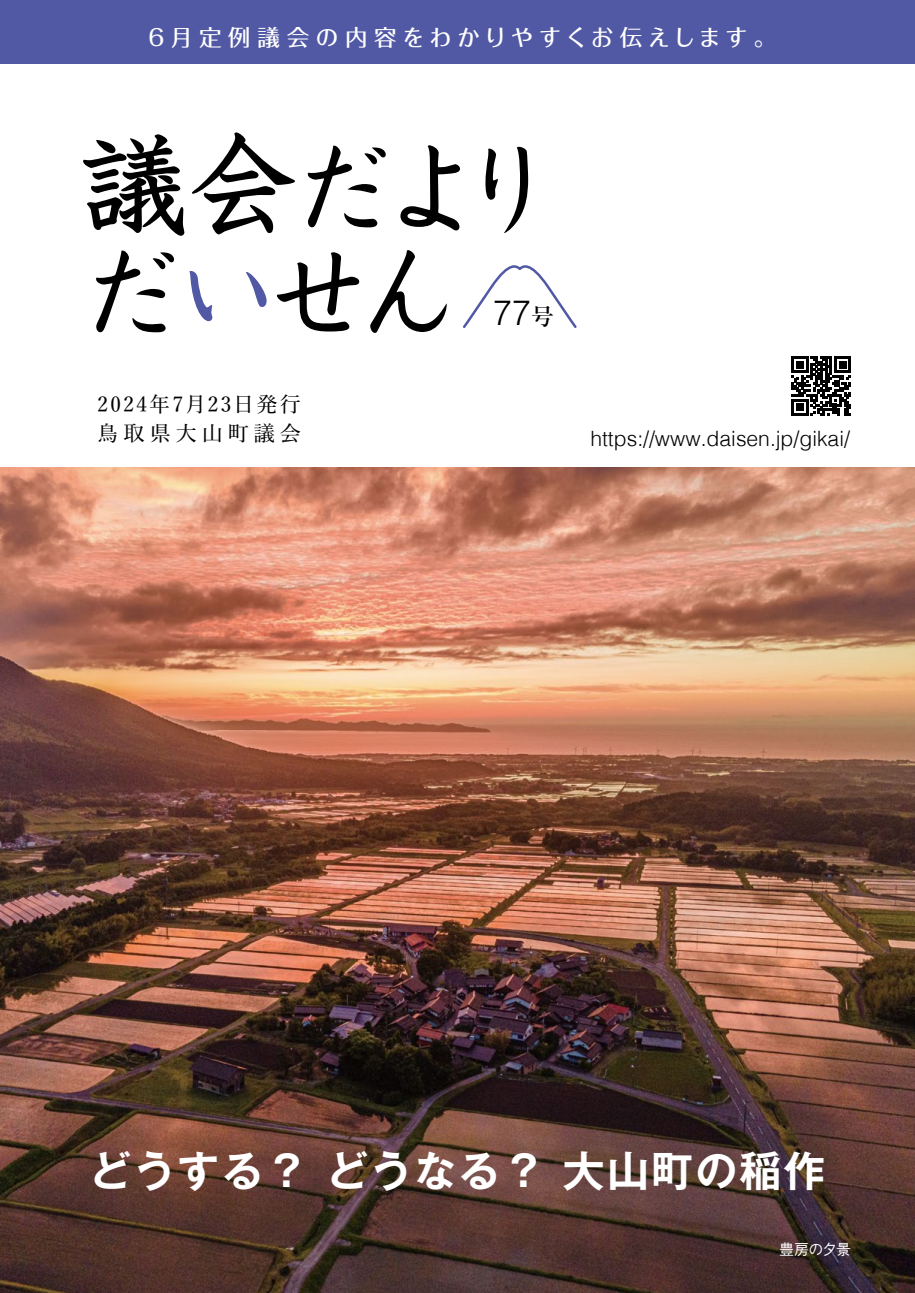
<style>
.page{position:relative;width:915px;height:1293px;background:#fff}
.page>*{position:absolute;margin:0;border:0;box-sizing:border-box;transform-origin:0 0}
.t1{font:500 99.15px/104.9px "Kyoka ICA Pro";letter-spacing:-.08em;color:#000}
.t2{font:700 42px "Gothic MB101 Pr 6 De";letter-spacing:.05em;color:#fff}
.t3{font:300 34.5px "Helvetica";color:#000}
.t4{font:600 22.95px "Yu Min";color:#000}
.t5{font:500 22.5px "Folk Pro";letter-spacing:.24em;color:#fff}
.t6{font:300 21.15px "Helvetica";color:#000}
.t7{font:500 21px/29.7px "Yu Min";letter-spacing:.115em;color:#000}
.t8{font:500 15px "Gothic BBB Pr 6";letter-spacing:-.04em;color:#fff}
.s1{font-size:109.05px}
.s2{color:#5159a5}
</style>
<div class="page">
<img style="left:0;top:468px;width:914px;height:825px">
<svg style="left:791px;top:356px;width:59px;height:60px"></svg>
<div style="left:0;top:0;width:914px;height:64px;background:#5159a5"></div>
<svg style="left:463px;top:265px;width:114px;height:63px"></svg>
<p class="t5" style="left:149px;top:18px;width:628px">6月定例議会の内容をわかりやすくお伝えします。</p>
<h1 class="t1" style="left:80px;top:125px;width:477px"><span class="s1">議会</span>だよりだ<span class="s2">い</span>せん</h1>
<h3 class="t3" style="left:492px;top:284px;width:40px">77</h3>
<p class="t4" style="left:531px;top:304px;width:25px">号</p>
<p class="t7" style="left:98px;top:387px;width:205px">2024年 月7 23日発行鳥取県大山町議会</p>
<p class="t6" style="left:590px;top:421px;width:261px">https://www.daisen j p. /gikai/</p>
<h2 class="t2" style="left:89px;top:1136px;width:737px">どうする？どうなる？大山町の稲作</h2>
<p class="t8" style="left:778px;top:1237px;width:74px">豊房の夕景</p>
</div>
